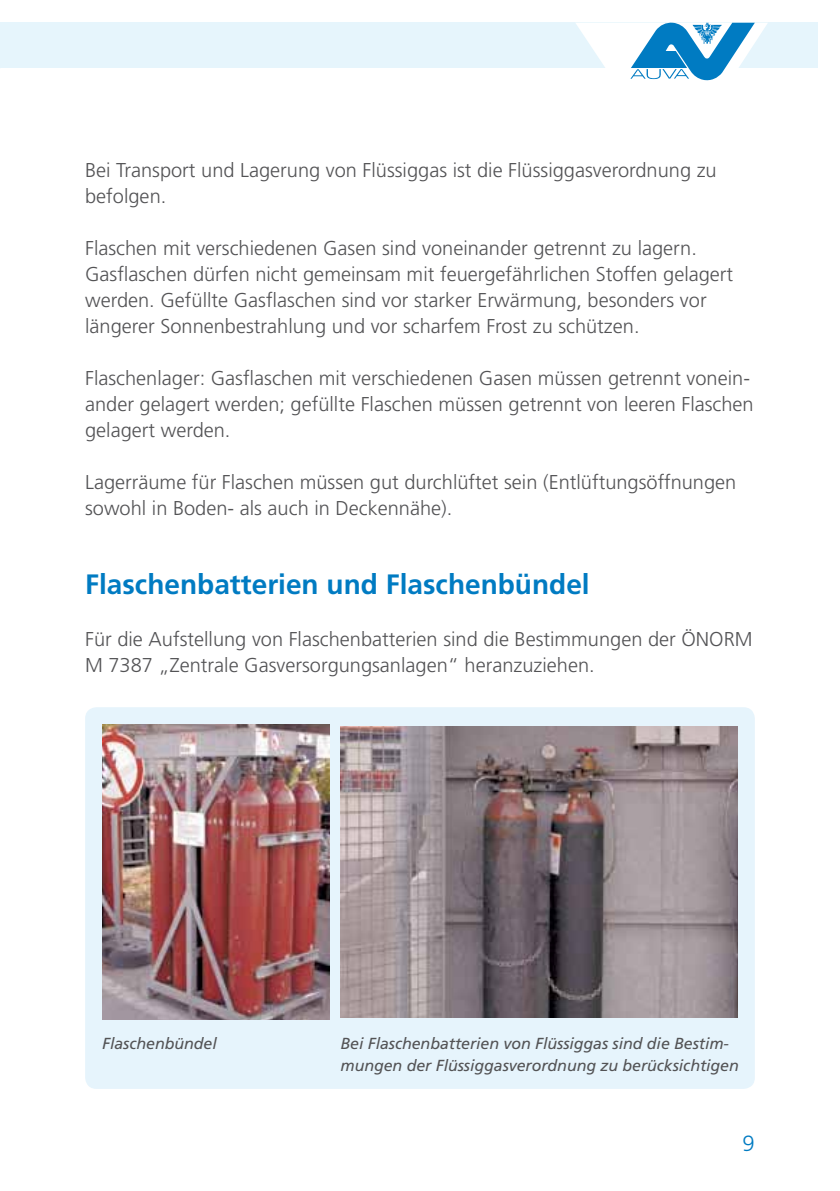
<style>
.page{position:relative;width:840px;height:1191px;background:#fff}
.page>*{position:absolute;margin:0;border:0;box-sizing:border-box;transform-origin:0 0}
.t1{font:700 28px "Frutiger LT Std";color:#007bc2}
.t2{font:300 22px "Frutiger LT Std";color:#007bc2}
.t3{font:300 20px/26px "Frutiger LT Std";color:#535355}
.t4{font:italic 16px/22px "Frutiger LT Std";letter-spacing:-.005em;color:#535355}
</style>
<div class="page">
<div style="left:0;top:23px;width:816px;height:45px;background:#e6f5fc"></div>
<svg style="left:576px;top:23px;width:191px;height:58px"></svg>
<div style="left:85px;top:707px;width:669px;height:382px;background:#e6f4fc;border-radius:11px"></div>
<img style="left:340px;top:726px;width:397px;height:291px">
<img style="left:102px;top:724px;width:227px;height:295px">
<p class="t3" style="left:85px;top:157px;width:632px">Bei Transport und Lagerung von Flüssiggas ist die Flüssiggasverordnung zu befolgen.</p>
<p class="t3" style="left:85px;top:235px;width:649px">Flaschen mit verschiedenen Gasen sind voneinander getrennt zu lagern.<br>Gasflaschen dürfen nicht gemeinsam mit feuergefährlichen Stoffen gelagert werden. Gefüllte Gasflaschen sind vor starker Erwärmung, besonders vor längerer Sonnenbestrahlung und vor scharfem Frost zu schützen.</p>
<p class="t3" style="left:85px;top:365px;width:669px">Flaschenlager: Gasflaschen mit verschiedenen Gasen müssen getrennt vonein&shy;ander gelagert werden; gefüllte Flaschen müssen getrennt von leeren Flaschen gelagert werden.</p>
<p class="t3" style="left:85px;top:470px;width:652px">Lagerräume für Flaschen müssen gut durchlüftet sein (Entlüftungsöffnungen sowohl in Boden- als auch in Deckennähe).</p>
<h1 class="t1" style="left:85px;top:567px;width:506px">Flaschenbatterien und Flaschenbündel</h1>
<p class="t3" style="left:85px;top:626px;width:668px">Für die Aufstellung von Flaschenbatterien sind die Bestimmungen der ÖNORM<br>M 7387 „Zentrale Gasversorgungsanlagen“ heranzuziehen.</p>
<p class="t4" style="left:102px;top:1032px;width:116px">Flaschenbündel</p>
<p class="t4" style="left:340px;top:1032px;width:399px">Bei Flaschenbatterien von Flüssiggas sind die Bestim&shy;mungen der Flüssiggasverordnung zu berücksichtigen</p>
<p class="t2" style="left:742px;top:1131px;width:14px">9</p>
</div>
